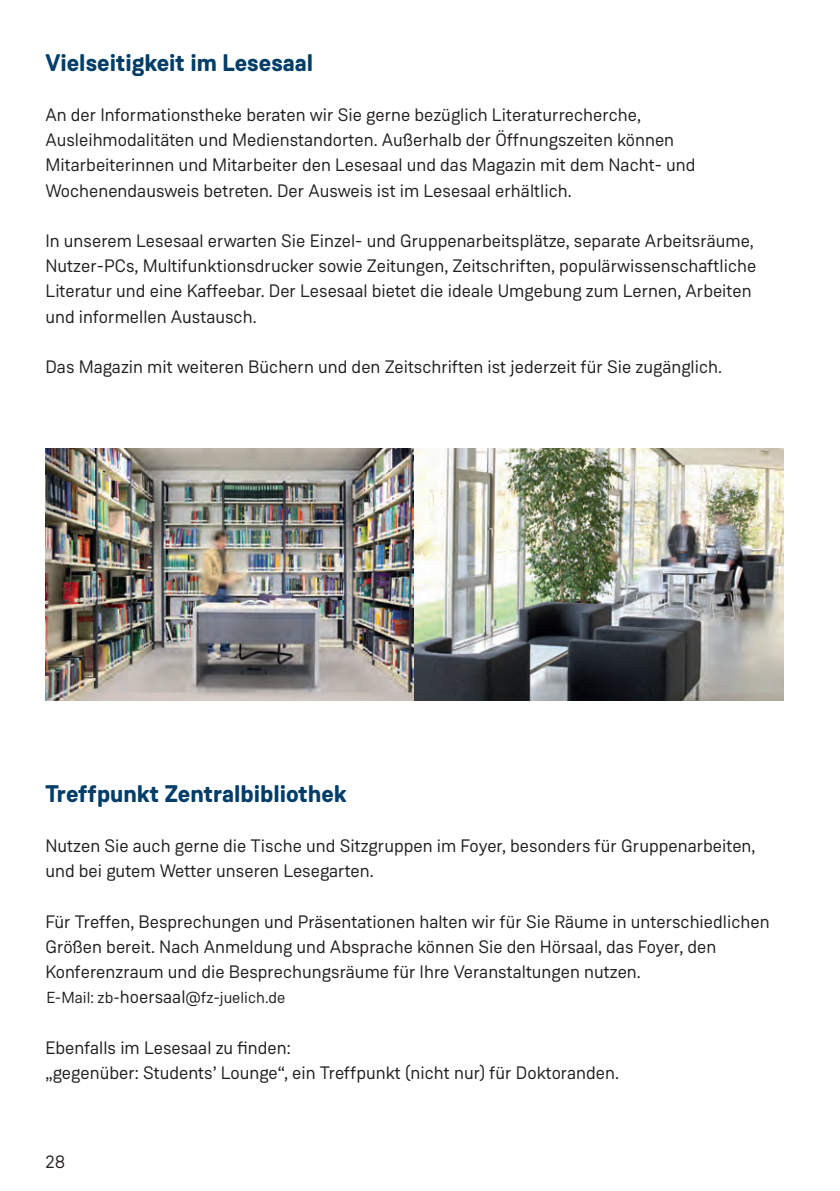
<style>
.page{position:relative;width:840px;height:1191px;background:#fff}
.page>*{position:absolute;margin:0;border:0;box-sizing:border-box;transform-origin:0 0}
.t1{font:700 24px "Weissenhof Grotesk";color:#003d68}
.t2{font:18px/25.2px "Weissenhof Grotesk";color:#231f20}
.t3{font:16px "Weissenhof Grotesk";color:#231f20}
.s1{font-size:18px}
</style>
<div class="page">
<img style="left:45px;top:449px;width:737px;height:252px">
<h1 class="t1" style="left:45px;top:47px;width:269px">Vielseitigkeit im Lesesaal</h1>
<p class="t2" style="left:45px;top:102px;width:651px">An der Informationstheke beraten wir Sie gerne bezüglich Literaturrecherche, Ausleihmodalitäten und Medienstandorten. Außerhalb der Öffnungszeiten können Mitarbeiterinnen und Mitarbeiter den Lesesaal und das Magazin mit dem Nacht- und Wochenendausweis betreten. Der Ausweis ist im Lesesaal erhältlich.</p>
<p class="t2" style="left:45px;top:228px;width:712px">In unserem Lesesaal erwarten Sie Einzel- und Gruppenarbeitsplätze, separate Arbeitsräume, Nutzer-PCs, Multifunktionsdrucker sowie Zeitungen, Zeitschriften, populärwissenschaftliche Literatur und eine Kaffeebar. Der Lesesaal bietet die ideale Umgebung zum Lernen, Arbeiten und informellen Austausch.</p>
<p class="t2" style="left:45px;top:354px;width:677px">Das Magazin mit weiteren Büchern und den Zeitschriften ist jederzeit für Sie zugänglich.</p>
<h1 class="t1" style="left:45px;top:778px;width:302px">Treffpunkt Zentralbibliothek</h1>
<p class="t2" style="left:45px;top:833px;width:711px">Nutzen Sie auch gerne die Tische und Sitzgruppen im Foyer, besonders für Gruppenarbeiten, und bei gutem Wetter unseren Lesegarten.</p>
<p class="t2" style="left:45px;top:908px;width:725px">Für Treffen, Besprechungen und Präsentationen halten wir für Sie Räume in unterschiedlichen<br>Größen bereit. Nach Anmeldung und Absprache können Sie den Hörsaal, das Foyer, den<br>Konferenzraum und die Besprechungsräume für Ihre Veranstaltungen nutzen.</p>
<p class="t3" style="left:46px;top:988px;width:240px">E-Mail: zb-<span class="s1">hoersaal</span>@fz-juelich.de</p>
<p class="t2" style="left:45px;top:1034px;width:575px">Ebenfalls im Lesesaal zu finden:<br>„gegenüber: Students’ Lounge“, ein Treffpunkt (nicht nur) für Doktoranden.</p>
<p class="t2" style="left:45px;top:1149px;width:21px">28</p>
</div>
